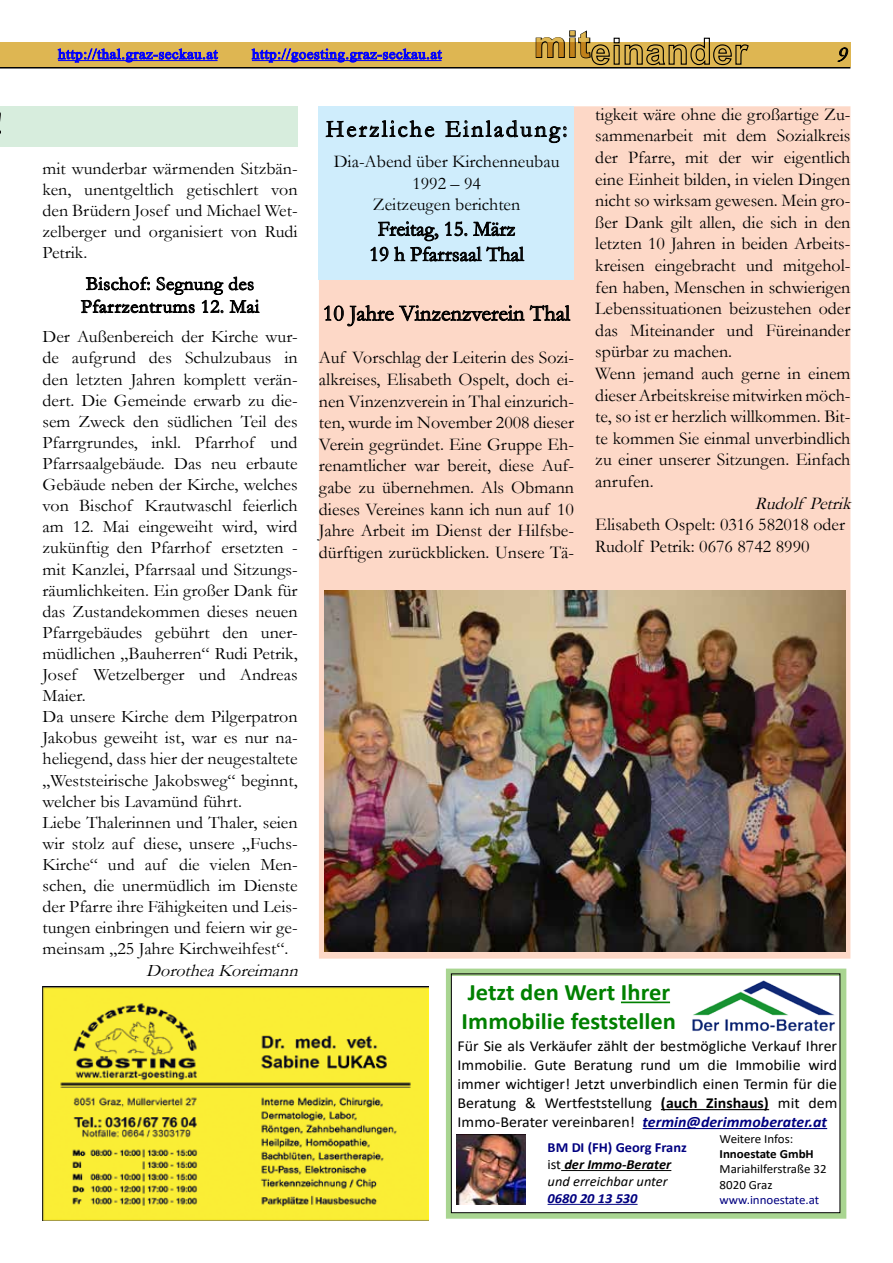
<style>
.page{position:relative;width:893px;height:1263px;background:#fff}
.page>*{position:absolute;margin:0;border:0;box-sizing:border-box;transform-origin:0 0}
.t1{font:700 36.15px "Arial";color:#deb652}
.t2{font:24px "Garamond";letter-spacing:.1em;color:#000}
.t3{font:700 23.7px/29px "Calibri";color:#008000;scale:1.04 1}
.t4{font:22.5px "Garamond";color:#000}
.t5{font:21px/25.2px "Garamond";color:#000;text-align:center}
.t6{font:italic 21px "Garamond";color:#000}
.t7{font:19.05px/22.8px "Garamond";letter-spacing:.02em;color:#000}
.t8{font:18px/21.6px "Garamond";color:#000}
.t9{font:italic 18px "Garamond";color:#000}
.t10{font:17.55px/21.1px "Garamond";color:#000;text-align:justify}
.t11{font:italic 17.55px "Garamond";color:#000}
.t12{font:15.3px/18.9px "Calibri";color:#000;text-align:justify;scale:1.04 1}
.t13{font:14.55px "Times New Roman";letter-spacing:.03em;color:#00f}
.t14{font:700 13.95px/17px "Calibri";color:#000080;scale:1.04 1}
.t15{font:italic 700 13.95px "Calibri";letter-spacing:-.005em;color:#000080;scale:1.04 1}
.t16{font:12.45px/15.1px "Calibri";letter-spacing:-.005em;color:#000;scale:1.04 1}
.t17{font:12.45px "Calibri";letter-spacing:-.01em;color:#000080;scale:1.04 1}
.t18{font:700 12.45px "Calibri";letter-spacing:-.005em;color:#000;scale:1.04 1}
.s1{font-weight:700}
.s2{font-weight:700;font-style:italic;color:#000080}
.s3{font-weight:400;color:#000}
.s4{font-style:italic;color:#000}
.s5{font-weight:400;font-style:italic;color:#000}
</style>
<div class="page">
<div style="left:0;top:42px;width:850px;height:25px;background:#deb652"></div>
<hr style="left:0;top:67px;width:850px;height:2px;background:#000">
<svg style="left:535px;top:30px;width:214px;height:36px"></svg>
<svg style="left:837px;top:47px;width:11px;height:15px"></svg>
<svg style="left:58px;top:48px;width:160px;height:14px"></svg>
<svg style="left:252px;top:48px;width:190px;height:14px"></svg>
<svg style="left:446px;top:968px;width:400px;height:251px;background:#a8d092"></svg>
<div style="left:451px;top:976px;width:389px;height:237px;background:#fff"></div>
<hr style="left:661px;top:1109px;width:108px;height:1px;background:#000">
<hr style="left:643px;top:1128px;width:184px;height:1px;background:#000080">
<hr style="left:621px;top:1001px;width:49px;height:2px;background:#008000">
<img style="left:692px;top:980px;width:143px;height:52px">
<hr style="left:561px;top:1170px;width:110px;height:1px;background:#000">
<hr style="left:548px;top:1204px;width:90px;height:1px;background:#000080">
<img style="left:456px;top:1134px;width:70px;height:71px">
<div style="left:451px;top:973px;width:389px;height:240px;border:1px solid #000"></div>
<div style="left:0;top:106px;width:298px;height:40px;background:#d7eddd"></div>
<svg style="left:0;top:112px;width:1px;height:22px"></svg>
<div style="left:319px;top:106px;width:531px;height:853px;background:#fdd8c7;border:2px solid #fdd8c7"></div>
<svg style="left:324px;top:305px;width:247px;height:22px"></svg>
<img style="left:43px;top:986px;width:385px;height:234px">
<svg style="left:81px;top:276px;width:179px;height:38px"></svg>
<img style="left:324px;top:590px;width:521px;height:361px">
<div style="left:319px;top:106px;width:255px;height:174px;background:#cfedfc"></div>
<svg style="left:325px;top:120px;width:110px;height:18px"></svg>
<svg style="left:445px;top:120px;width:122px;height:23px"></svg>
<svg style="left:370px;top:221px;width:155px;height:41px"></svg>
<p class="t13" style="left:58px;top:44px;width:161px">http://thal.graz-seckau.at</p>
<p class="t13" style="left:252px;top:44px;width:191px">http://goesting.graz-seckau.at</p>
<h1 class="t1" style="left:534px;top:19px;width:58px">mit</h1>
<p class="t6" style="left:836px;top:40px;width:19px">9</p>
<p class="t10" style="left:43px;top:157px;width:257px">mit wunderbar wärmenden Sitzbän&shy;ken, unentgeltlich getischlert von den Brüdern Josef und Michael Wet&shy;zelberger und organisiert von Rudi Petrik.</p>
<p class="t7" style="left:81px;top:272px;width:180px">Bischof: Segnung des<br>Pfarrzentrums 12. Mai</p>
<p class="t10" style="left:43px;top:326px;width:257px;text-align:left">Der Außenbereich der Kirche wur&shy;de aufgrund des Schulzubaus in den letzten Jahren komplett verän&shy;dert. Die Gemeinde erwarb zu die&shy;sem Zweck den südlichen Teil des Pfarrgrundes, inkl. Pfarrhof und Pfarrsaalgebäude. Das neu erbaute Gebäude neben der Kirche, welches von Bischof Krautwaschl feierlich am 12. Mai eingeweiht wird, wird zukünftig den Pfarrhof ersetzten - mit Kanzlei, Pfarrsaal und Sitzungs&shy;räumlichkeiten. Ein großer Dank für das Zustandekommen dieses neuen Pfarrgebäudes gebührt den uner&shy;müdlichen „Bauherren“ Rudi Petrik, Josef Wetzelberger und Andreas Maier.<br>Da unsere Kirche dem Pilgerpatron Jakobus geweiht ist, war es nur na&shy;heliegend, dass hier der neugestaltete „Weststeirische Jakobsweg“ beginnt, welcher bis Lavamünd führt.<br>Liebe Thalerinnen und Thaler, seien wir stolz auf diese, unsere „Fuchs-Kirche“ und auf die vielen Men&shy;schen, die unermüdlich im Dienste der Pfarre ihre Fähigkeiten und Leis&shy;tungen einbringen und feiern wir ge&shy;meinsam „25 Jahre Kirchweihfest“.</p>
<p class="t11" style="left:146px;top:958px;width:159px">DorotheaKoreimann</p>
<h2 class="t2" style="left:326px;top:113px;width:243px">Herzliche Einladung:</h2>
<p class="t8" style="left:334px;top:150px;width:227px;text-align:center">Dia-Abend über Kirchenneubau<br>1992 – 94<br>Zeitzeugen berichten</p>
<p class="t5" style="left:369px;top:216px;width:156px">Freitag, 15. März<br>19 h Pfarrsaal Thal</p>
<p class="t4" style="left:323px;top:298px;width:249px">10 Jahre Vinzenzverein Thal</p>
<p class="t8" style="left:319px;top:347px;width:257px;text-align:justify">Auf Vorschlag der Leiterin des Sozi&shy;alkreises, Elisabeth Ospelt, doch ei&shy;nen Vinzenzverein in Thal einzurich&shy;ten, wurde im November 2008 dieser Verein gegründet. Eine Gruppe Eh&shy;renamtlicher war bereit, diese Auf&shy;gabe zu übernehmen. Als Obmann dieses Vereines kann ich nun auf 10<br>Jahre Arbeit im Dienst der Hilfsbe&shy;dürftigen zurückblicken. Unsere Tä-</p>
<p class="t8" style="left:595px;top:103px;width:257px">tigkeit wäre ohne die großartige Zu&shy;sammenarbeit mit dem Sozialkreis der Pfarre, mit der wir eigentlich eine Einheit bilden, in vielen Dingen nicht so wirksam gewesen. Mein gro&shy;ßer Dank gilt allen, die sich in den letzten 10 Jahren in beiden Arbeits&shy;kreisen eingebracht und mitgehol&shy;fen haben, Menschen in schwierigen Lebenssituationen beizustehen oder das Miteinander und Füreinander spürbar zu machen.<br>Wenn jemand auch gerne in einem dieser Arbeitskreise mitwirken möch&shy;te, so ist er herzlich willkommen. Bit&shy;te kommen Sie einmal unverbindlich zu einer unserer Sitzungen. Einfach anrufen.</p>
<p class="t9" style="left:755px;top:491px;width:103px">Rudolf Petrik</p>
<p class="t8" style="left:595px;top:513px;width:251px">Elisabeth Ospelt: 0316 582018 oder<br>Rudolf Petrik: 0676 8742 8990</p>
<h3 class="t3" style="left:462px;top:979px;width:207px">Jetzt den Wert Ihrer<br>Immobilie feststellen</h3>
<p class="t12" style="left:458px;top:1038px;width:367px">Für Sie als Verkäufer zählt der bestmögliche Verkauf Ihrer Immobilie. Gute Beratung rund um die Immobilie wird immer wichtiger! Jetzt unverbindlich einen Termin für die Beratung &amp; Wertfeststellung <span class="s1">(auch Zinshaus)</span> mit dem Immo-Berater vereinbaren! <span class="s2">termin@derimmoberater.at</span></p>
<p class="t14" style="left:548px;top:1140px;width:136px">BM DI (FH) Georg Franz <span class="s3">ist</span> <span class="s4">der Immo-Berater </span><span class="s5">und erreichbar unter</span></p>
<p class="t15" style="left:548px;top:1193px;width:88px">0680 20 13 530</p>
<p class="t16" style="left:720px;top:1132px;width:72px">Weitere Infos:</p>
<p class="t18" style="left:720px;top:1149px;width:92px">Innoestate GmbH</p>
<p class="t16" style="left:720px;top:1163px;width:104px">Mariahilferstraße 32<br>8020 Graz</p>
<p class="t17" style="left:720px;top:1195px;width:97px">www.innoestate.at</p>
</div>
